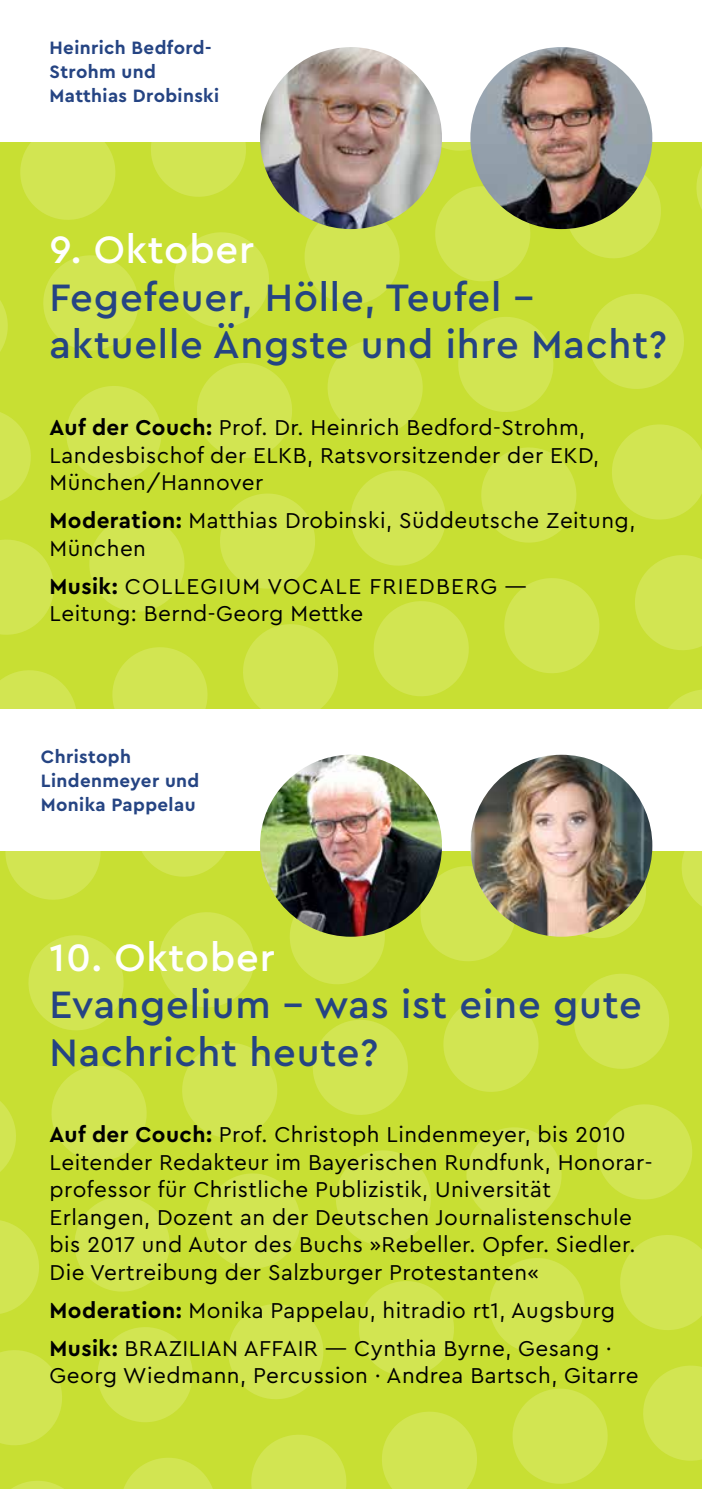
<style>
.page{position:relative;width:702px;height:1489px;background:#fff}
.page>*{position:absolute;margin:0;border:0;box-sizing:border-box;transform-origin:0 0}
.t1{font:500 40px/47.5px "Cera PRO";letter-spacing:.02em;color:#254483}
.t2{font:500 40px "Cera PRO";letter-spacing:.02em;color:#fff}
.t3{font:22.5px/27.5px "Cera PRO";letter-spacing:.02em;color:#000}
.t4{font:22.5px/27.5px "Cera PRO";letter-spacing:.04em;color:#000}
.t5{font:700 18.75px/23.8px "Cera PRO";letter-spacing:.02em;color:#254483}
.s1{font-weight:700}
</style>
<div class="page">
<div style="left:0;top:0;width:702px;height:1488px;background:#c8df33"></div>
<svg style="left:20px;top:142px;width:96px;height:78px"></svg>
<svg style="left:151px;top:142px;width:95px;height:55px"></svg>
<svg style="left:441px;top:142px;width:30px;height:9px"></svg>
<svg style="left:0;top:300px;width:8px;height:51px"></svg>
<svg style="left:43px;top:255px;width:96px;height:96px"></svg>
<svg style="left:174px;top:232px;width:95px;height:96px"></svg>
<svg style="left:301px;top:213px;width:102px;height:92px"></svg>
<svg style="left:435px;top:186px;width:98px;height:96px"></svg>
<svg style="left:562px;top:159px;width:99px;height:99px"></svg>
<svg style="left:696px;top:166px;width:6px;height:43px"></svg>
<svg style="left:0;top:412px;width:31px;height:89px"></svg>
<svg style="left:66px;top:386px;width:96px;height:95px"></svg>
<svg style="left:197px;top:363px;width:95px;height:95px"></svg>
<svg style="left:327px;top:340px;width:96px;height:95px"></svg>
<svg style="left:458px;top:317px;width:96px;height:95px"></svg>
<svg style="left:589px;top:294px;width:95px;height:95px"></svg>
<svg style="left:0;top:539px;width:54px;height:96px"></svg>
<svg style="left:89px;top:516px;width:96px;height:96px"></svg>
<svg style="left:220px;top:493px;width:95px;height:96px"></svg>
<svg style="left:350px;top:470px;width:96px;height:96px"></svg>
<svg style="left:481px;top:447px;width:96px;height:96px"></svg>
<svg style="left:612px;top:424px;width:90px;height:96px"></svg>
<svg style="left:0;top:670px;width:76px;height:39px"></svg>
<svg style="left:112px;top:647px;width:96px;height:62px"></svg>
<svg style="left:243px;top:624px;width:95px;height:85px"></svg>
<svg style="left:373px;top:601px;width:96px;height:95px"></svg>
<svg style="left:504px;top:578px;width:96px;height:95px"></svg>
<svg style="left:635px;top:555px;width:67px;height:95px"></svg>
<svg style="left:2px;top:850px;width:102px;height:50px"></svg>
<svg style="left:132px;top:850px;width:103px;height:27px"></svg>
<svg style="left:668px;top:690px;width:34px;height:19px"></svg>
<svg style="left:28px;top:935px;width:96px;height:96px"></svg>
<svg style="left:159px;top:912px;width:95px;height:95px"></svg>
<svg style="left:286px;top:909px;width:103px;height:75px"></svg>
<svg style="left:416px;top:862px;width:103px;height:99px"></svg>
<svg style="left:547px;top:866px;width:103px;height:72px"></svg>
<svg style="left:677px;top:850px;width:25px;height:56px"></svg>
<svg style="left:0;top:1101px;width:16px;height:71px"></svg>
<svg style="left:51px;top:1066px;width:96px;height:95px"></svg>
<svg style="left:182px;top:1043px;width:95px;height:95px"></svg>
<svg style="left:313px;top:1020px;width:95px;height:95px"></svg>
<svg style="left:443px;top:997px;width:96px;height:95px"></svg>
<svg style="left:574px;top:974px;width:95px;height:95px"></svg>
<svg style="left:0;top:1220px;width:39px;height:94px"></svg>
<svg style="left:74px;top:1196px;width:96px;height:96px"></svg>
<svg style="left:205px;top:1173px;width:95px;height:96px"></svg>
<svg style="left:336px;top:1150px;width:95px;height:96px"></svg>
<svg style="left:466px;top:1127px;width:96px;height:96px"></svg>
<svg style="left:597px;top:1104px;width:95px;height:96px"></svg>
<svg style="left:0;top:1350px;width:62px;height:95px"></svg>
<svg style="left:97px;top:1327px;width:96px;height:95px"></svg>
<svg style="left:228px;top:1304px;width:96px;height:95px"></svg>
<svg style="left:359px;top:1281px;width:95px;height:95px"></svg>
<svg style="left:489px;top:1258px;width:96px;height:95px"></svg>
<svg style="left:620px;top:1235px;width:82px;height:95px"></svg>
<svg style="left:13px;top:1481px;width:49px;height:7px"></svg>
<svg style="left:124px;top:1458px;width:88px;height:30px"></svg>
<svg style="left:251px;top:1435px;width:96px;height:53px"></svg>
<svg style="left:382px;top:1412px;width:95px;height:76px"></svg>
<svg style="left:512px;top:1388px;width:96px;height:96px"></svg>
<svg style="left:643px;top:1365px;width:59px;height:96px"></svg>
<div style="left:0;top:0;width:702px;height:142px;background:#fff"></div>
<img style="left:470px;top:47px;width:182px;height:182px;border-radius:91px">
<img style="left:260px;top:47px;width:182px;height:182px;border-radius:91px">
<div style="left:0;top:709px;width:702px;height:141px;background:#fff"></div>
<img style="left:470px;top:754px;width:182px;height:182px;border-radius:91px">
<img style="left:260px;top:754px;width:182px;height:182px;border-radius:91px">
<p class="t5" style="left:50px;top:35px;width:171px">Heinrich Bedford-<br>Strohm und<br>Matthias Drobinski</p>
<h1 class="t2" style="left:50px;top:223px;width:206px">9. Oktober</h1>
<h1 class="t1" style="left:50px;top:272px;width:619px">Fegefeuer, Hölle, Teufel – aktuelle Ängste und ihre Macht?</h1>
<p class="t3" style="left:50px;top:413px;width:551px"><span class="s1">Auf der Couch:</span> Prof. Dr. Heinrich Bedford-Strohm,<br>Landesbischof der ELKB, Ratsvorsitzender der EKD,<br>München/Hannover</p>
<p class="t3" style="left:50px;top:506px;width:587px"><span class="s1">Moderation:</span> Matthias Drobinski, Süddeutsche Zeitung,<br>München</p>
<p class="t4" style="left:50px;top:571px;width:479px"><span class="s1">Musik:</span> COLLEGIUM VOCALE FRIEDBERG —<br>Leitung: Bernd-Georg Mettke</p>
<p class="t5" style="left:41px;top:744px;width:160px">Christoph<br>Lindenmeyer und<br>Monika Pappelau</p>
<h1 class="t2" style="left:50px;top:930px;width:227px">10. Oktober</h1>
<h1 class="t1" style="left:50px;top:979px;width:593px">Evangelium – was ist eine gute<br>Nachricht heute?</h1>
<p class="t3" style="left:50px;top:1119px;width:604px"><span class="s1">Auf der Couch:</span> Prof. Christoph Lindenmeyer, bis 2010<br>Leitender Redakteur im Bayerischen Rundfunk, Honorar&shy;professor für Christliche Publizistik, Universität Erlangen, Dozent an der Deutschen Journalistenschule bis 2017 und Autor des Buchs »Rebeller. Opfer. Siedler.<br>Die Vertreibung der Salzburger Protestanten«</p>
<p class="t3" style="left:50px;top:1289px;width:567px;line-height:38.2px"><span class="s1">Moderation:</span> Monika Pappelau, hitradio rt1, Augsburg<br><span class="s1">Musik:</span> BRAZILIAN AFFAIR — Cynthia Byrne, Gesang ·</p>
<p class="t3" style="left:50px;top:1360px;width:590px">Georg Wiedmann, Percussion · Andrea Bartsch, Gitarre</p>
</div>
